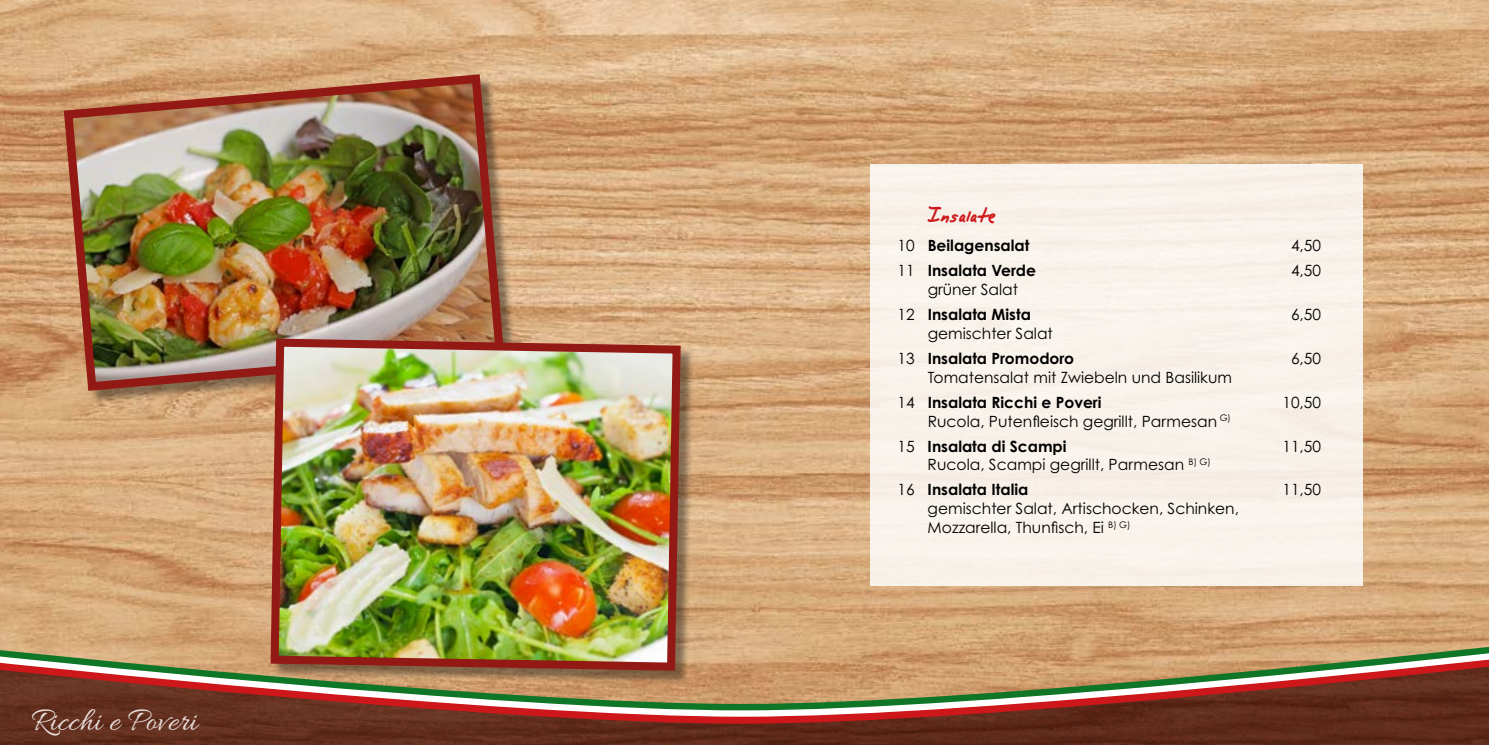
<style>
.page{position:relative;width:1489px;height:745px;background:#fff}
.page>*{position:absolute;margin:0;border:0;box-sizing:border-box;transform-origin:0 0}
.t1{font:33.75px "Allura";color:#fff}
.t2{font:28.75px "Alpha Mack AOE";color:#cd171a}
.t3{font:15.5px/18.6px "Century Gothic Pro";color:#000}
.t4{font:700 15.5px "Century Gothic Pro";color:#000}
.s1{font-weight:400}
.s2{font-weight:700}
</style>
<div class="page">
<img style="left:0;top:0;width:1488px;height:638px">
<svg style="left:0;top:638px;width:1488px;height:106px;background:#6a3623"></svg>
<svg style="left:0;top:641px;width:1488px;height:7px;background:#d2a374"></svg>
<svg style="left:0;top:648px;width:1488px;height:6px;background:#caa473"></svg>
<svg style="left:0;top:654px;width:1488px;height:72px;background:#96694d"></svg>
<div style="left:870px;top:165px;width:492px;height:420px;background:#f9f2eb"></div>
<div style="left:67px;top:78px;width:450px;height:326px;background:#000;opacity:.4"></div>
<img style="left:59px;top:70px;width:449px;height:325px">
<div style="left:272px;top:340px;width:422px;height:344px;background:#000;opacity:.4"></div>
<img style="left:266px;top:334px;width:418px;height:340px">
<h1 class="t1" style="left:32px;top:701px;width:167px">Ricchi e Poveri</h1>
<h2 class="t2" style="left:927px;top:198px;width:70px">Insalate</h2>
<p class="t4" style="left:897px;top:236px;width:133px"><span class="s1">10</span> Beilagensalat</p>
<p class="t3" style="left:1290px;top:236px;width:32px">4,50</p>
<p class="t3" style="left:927px;top:261px;width:110px;text-indent:-30px">11 <span class="s2">Insalata Verde </span>grüner Salat</p>
<p class="t3" style="left:1290px;top:261px;width:32px">4,50</p>
<p class="t3" style="left:927px;top:305px;width:127px;text-indent:-30px">12 <span class="s2">Insalata Mista </span>gemischter Salat</p>
<p class="t3" style="left:1290px;top:305px;width:32px">6,50</p>
<p class="t3" style="left:927px;top:349px;width:306px;text-indent:-30px">13 <span class="s2">Insalata Promodoro<br></span>Tomatensalat mit Zwiebeln und Basilikum</p>
<p class="t3" style="left:1290px;top:349px;width:32px">6,50</p>
<p class="t3" style="left:927px;top:392px;width:305px;text-indent:-30px">14 <span class="s2">Insalata Ricchi e Poveri<br></span>Rucola, Putenfleisch gegrillt, Parmesan <sup>G)</sup></p>
<p class="t3" style="left:1282px;top:392px;width:40px">10,50</p>
<p class="t3" style="left:927px;top:436px;width:284px;text-indent:-30px">15 <span class="s2">Insalata di Scampi<br></span>Rucola, Scampi gegrillt, Parmesan <sup>B)</sup> <sup>G)</sup></p>
<p class="t3" style="left:1282px;top:436px;width:40px">11,50</p>
<p class="t3" style="left:927px;top:480px;width:313px;text-indent:-30px">16 <span class="s2">Insalata Italia<br></span>gemischter Salat, Artischocken, Schinken,<br>Mozzarella, Thunfisch, Ei <sup>B)</sup> <sup>G)</sup></p>
<p class="t3" style="left:1282px;top:480px;width:40px">11,50</p>
</div>
